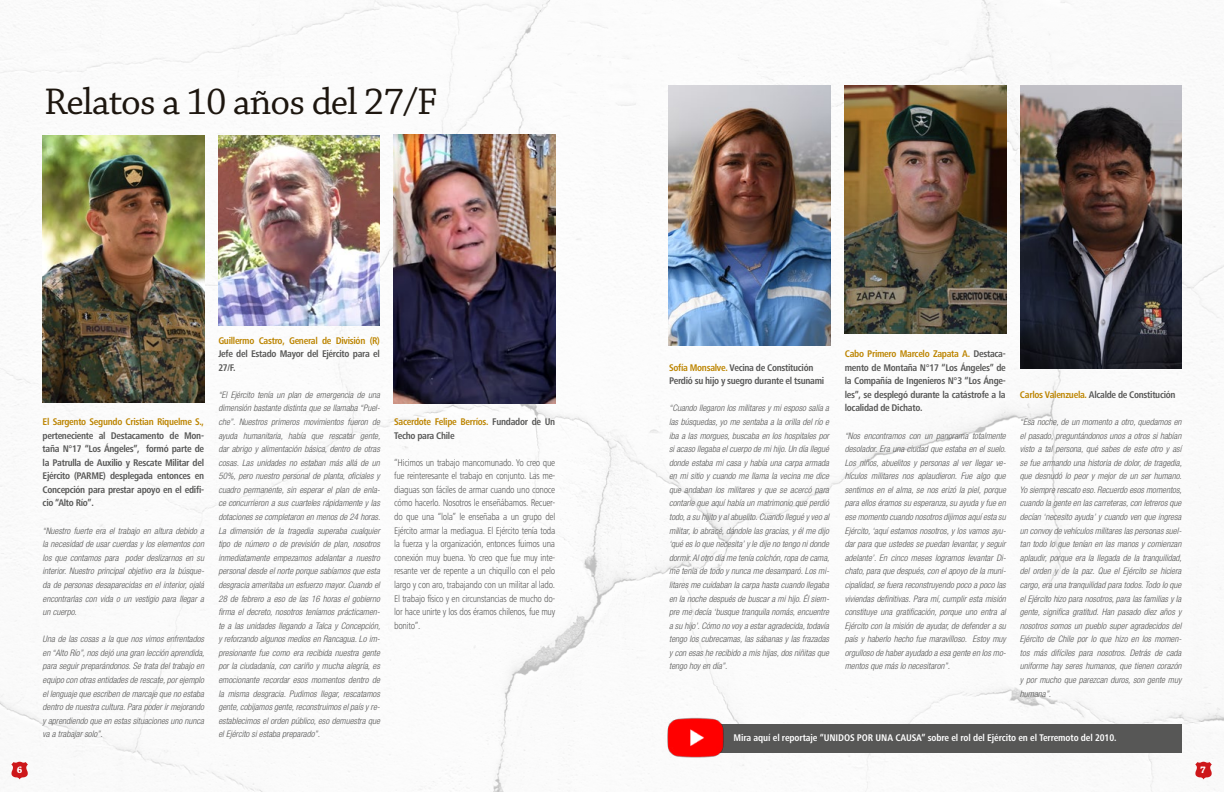
<style>
.page{position:relative;width:1224px;height:792px;background:#fff}
.page>*{position:absolute;margin:0;border:0;box-sizing:border-box;transform-origin:0 0}
.t1{font:39px "Chaparral Pro";letter-spacing:-.025em;color:#1d160f}
.t2{font:700 condensed 10px/13.6px "Frutiger Next LTW1 G";letter-spacing:-.03em;color:#575756}
.t3{font:300 condensed 10px/13.6px "Frutiger Next LTW1 G";letter-spacing:-.03em;color:#575756;text-align:justify}
.t4{font:700 condensed 10px "Frutiger Next LTW1 G";letter-spacing:-.01em;color:#fff}
.t5{font:700 condensed 10px "Frutiger Next LTW1 G";letter-spacing:-.03em;color:#bc8400}
.t6{font:700 10px "Chaparral Pro";color:#fff}
.t7{font:italic 300 condensed 9px/13.6px "Helvetica Neue LT Std";color:#575756;text-align:justify}
.t8{font:700 6px "Arial";color:#cd171a}
.s1{color:#bc8400}
</style>
<div class="page">
<img style="left:0;top:0;width:1224px;height:792px">
<img style="left:669px;top:85px;width:161px;height:260px">
<img style="left:43px;top:135px;width:161px;height:267px">
<img style="left:845px;top:85px;width:161px;height:248px">
<img style="left:1020px;top:85px;width:161px;height:283px">
<img style="left:218px;top:135px;width:162px;height:191px">
<img style="left:394px;top:135px;width:161px;height:269px">
<div style="left:687px;top:724px;width:495px;height:28px;background:#575756"></div>
<img style="left:663px;top:705px;width:65px;height:65px">
<svg style="left:11px;top:762px;width:17px;height:17px"></svg>
<svg style="left:1195px;top:762px;width:17px;height:17px"></svg>
<h1 class="t1" style="left:44px;top:80px;width:395px">Relatos a 10 años del 27/F</h1>
<p class="t5" style="left:43px;top:416px;width:163px">El Sargento Segundo Cristian Riquelme S.,</p>
<p class="t2" style="left:43px;top:428px;width:163px;text-align:justify">perteneciente al Destacamento de Mon&shy;taña N°17 “Los Ángeles”, formó parte de la Patrulla de Auxilio y Rescate Militar del Ejército (PARME) desplegada entonces en Concepción para prestar apoyo en el edifi&shy;cio “Alto Río”.</p>
<p class="t7" style="left:43px;top:524px;width:163px">“Nuestro fuerte era el trabajo en altura debido a la necesidad de usar cuerdas y los elementos con los que contamos para poder deslizarnos en su interior. Nuestro principal objetivo era la búsque&shy;da de personas desaparecidas en el interior, ojalá encontrarlas con vida o un vestigio para llegar a un cuerpo.</p>
<p class="t7" style="left:43px;top:633px;width:163px">Una de las cosas a la que nos vimos enfrentados en “Alto Río”, nos dejó una gran lección aprendida, para seguir preparándonos. Se trata del trabajo en equipo con otras entidades de rescate, por ejemplo el lenguaje que escriben de marcaje que no estaba dentro de nuestra cultura. Para poder ir mejorando y aprendiendo que en estas situaciones uno nunca va a trabajar solo”.</p>
<p class="t5" style="left:218px;top:334px;width:163px">Guillermo Castro, General de División (R)</p>
<p class="t2" style="left:218px;top:347px;width:163px">Jefe del Estado Mayor del Ejército para el<br>27/F.</p>
<p class="t7" style="left:218px;top:388px;width:163px">“El Ejército tenía un plan de emergencia de una dimensión bastante distinta que se llamaba “Puel&shy;che”. Nuestros primeros movimientos fueron de ayuda humanitaria, había que rescatar gente, dar abrigo y alimentación básica, dentro de otras cosas. Las unidades no estaban más allá de un 50%, pero nuestro personal de planta, oficiales y cuadro permanente, sin esperar el plan de enla&shy;ce concurrieron a sus cuarteles rápidamente y las dotaciones se completaron en menos de 24 horas.<br>La dimensión de la tragedia superaba cualquier tipo de número o de previsión de plan, nosotros inmediatamente empezamos adelantar a nuestro personal desde el norte porque sabíamos que esta desgracia ameritaba un esfuerzo mayor. Cuando el 28 de febrero a eso de las 16 horas el gobierno firma el decreto, nosotros teníamos prácticamen&shy;te a las unidades llegando a Talca y Concepción, y reforzando algunos medios en Rancagua. Lo im&shy;presionante fue como era recibida nuestra gente por la ciudadanía, con cariño y mucha alegría, es emocionante recordar esos momentos dentro de la misma desgracia. Pudimos llegar, rescatamos gente, cobijamos gente, reconstruimos el país y re&shy;establecimos el orden público, eso demuestra que el Ejército si estaba preparado”.</p>
<p class="t2" style="left:1020px;top:388px;width:157px"><span class="s1">Carlos Valenzuela.</span> Alcalde de Constitución</p>
<p class="t2" style="left:845px;top:347px;width:163px;text-align:justify"><span class="s1">Cabo Primero Marcelo Zapata A.</span> Destaca&shy;mento de Montaña N°17 “Los Ángeles” de la Compañía de Ingenieros N°3 “Los Ánge&shy;les”, se desplegó durante la catástrofe a la localidad de Dichato.</p>
<p class="t7" style="left:845px;top:429px;width:163px">“Nos encontramos con un panorama totalmente desolador. Era una ciudad que estaba en el suelo.<br>Los niños, abuelitos y personas al ver llegar ve&shy;hículos militares nos aplaudieron. Fue algo que sentimos en el alma, se nos erizó la piel, porque para ellos éramos su esperanza, su ayuda y fue en ese momento cuando nosotros dijimos aquí esta su Ejército, ‘aquí estamos nosotros, y los vamos ayu&shy;dar para que ustedes se puedan levantar, y seguir adelante’. En cinco meses logramos levantar Di&shy;chato, para que después, con el apoyo de la muni&shy;cipalidad, se fuera reconstruyendo poco a poco las viviendas definitivas. Para mí, cumplir esta misión constituye una gratificación, porque uno entra al Ejército con la misión de ayudar, de defender a su país y haberlo hecho fue maravilloso. Estoy muy orgulloso de haber ayudado a esa gente en los mo&shy;mentos que más lo necesitaron”.</p>
<p class="t2" style="left:669px;top:361px;width:157px"><span class="s1">Sofía Monsalve.</span> Vecina de Constitución<br>Perdió su hijo y suegro durante el tsunami</p>
<p class="t7" style="left:669px;top:402px;width:162px">“Cuando llegaron los militares y mi esposo salía a las búsquedas, yo me sentaba a la orilla del río e iba a las morgues, buscaba en los hospitales por si acaso llegaba el cuerpo de mi hijo. Un día llegué donde estaba mi casa y había una carpa armada en mi sitio y cuando me llama la vecina me dice que andaban los militares y que se acercó para contarle que aquí había un matrimonio que perdió todo, a su hijito y al abuelito. Cuando llegué y veo al militar, lo abracé, dándole las gracias, y él me dijo ‘qué es lo que necesita’ y le dije no tengo ni donde dormir. Al otro día me tenía colchón, ropa de cama, me tenia de todo y nunca me desamparó. Los mi&shy;litares me cuidaban la carpa hasta cuando llegaba en la noche después de buscar a mi hijo. Él siem&shy;pre me decía ‘busque tranquila nomás, encuentre a su hijo’. Cómo no voy a estar agradecida, todavía tengo los cubrecamas, las sábanas y las frazadas y con esas he recibido a mis hijas, dos niñitas que tengo hoy en día”.</p>
<p class="t2" style="left:394px;top:415px;width:163px"><span class="s1">Sacerdote Felipe Berríos.</span> Fundador de Un<br>Techo para Chile</p>
<p class="t3" style="left:394px;top:456px;width:163px">“Hicimos un trabajo mancomunado. Yo creo que fue reinteresante el trabajo en conjunto. Las me&shy;diaguas son fáciles de armar cuando uno conoce cómo hacerlo. Nosotros le enseñábamos. Recuer&shy;do que una “lola” le enseñaba a un grupo del Ejército armar la mediagua. El Ejército tenía toda la fuerza y la organización, entonces fuimos una conexión muy buena. Yo creo que fue muy inte&shy;resante ver de repente a un chiquillo con el pelo largo y con aro, trabajando con un militar al lado.<br>El trabajo físico y en circunstancias de mucho do&shy;lor hace unirte y los dos éramos chilenos, fue muy bonito”.</p>
<p class="t7" style="left:1020px;top:415px;width:163px">“Esa noche, de un momento a otro, quedamos en el pasado, preguntándonos unos a otros si habían visto a tal persona, qué sabes de este otro y así se fue armando una historia de dolor, de tragedia, que desnudó lo peor y mejor de un ser humano.<br>Yo siempre rescato eso. Recuerdo esos momentos, cuando la gente en las carreteras, con letreros que decían ‘necesito ayuda’ y cuando ven que ingresa un convoy de vehículos militares las personas suel&shy;tan todo lo que tenían en las manos y comienzan aplaudir, porque era la llegada de la tranquilidad, del orden y de la paz. Que el Ejército se hiciera cargo, era una tranquilidad para todos. Todo lo que el Ejército hizo para nosotros, para las familias y la gente, significa gratitud. Han pasado diez años y nosotros somos un pueblo super agradecidos del Ejército de Chile por lo que hizo en los momen&shy;tos más difíciles para nosotros. Detrás de cada uniforme hay seres humanos, que tienen corazón y por mucho que parezcan duros, son gente muy humana”.</p>
<p class="t4" style="left:733px;top:732px;width:385px">Mira aquí el reportaje “UNIDOS POR UNA CAUSA” sobre el rol del Ejército en el Terremoto del 2010.</p>
<p class="t8" style="left:17px;top:770px;width:9px">&amp;<sup>6</sup></p>
<p class="t6" style="left:1200px;top:764px;width:7px">7</p>
</div>
